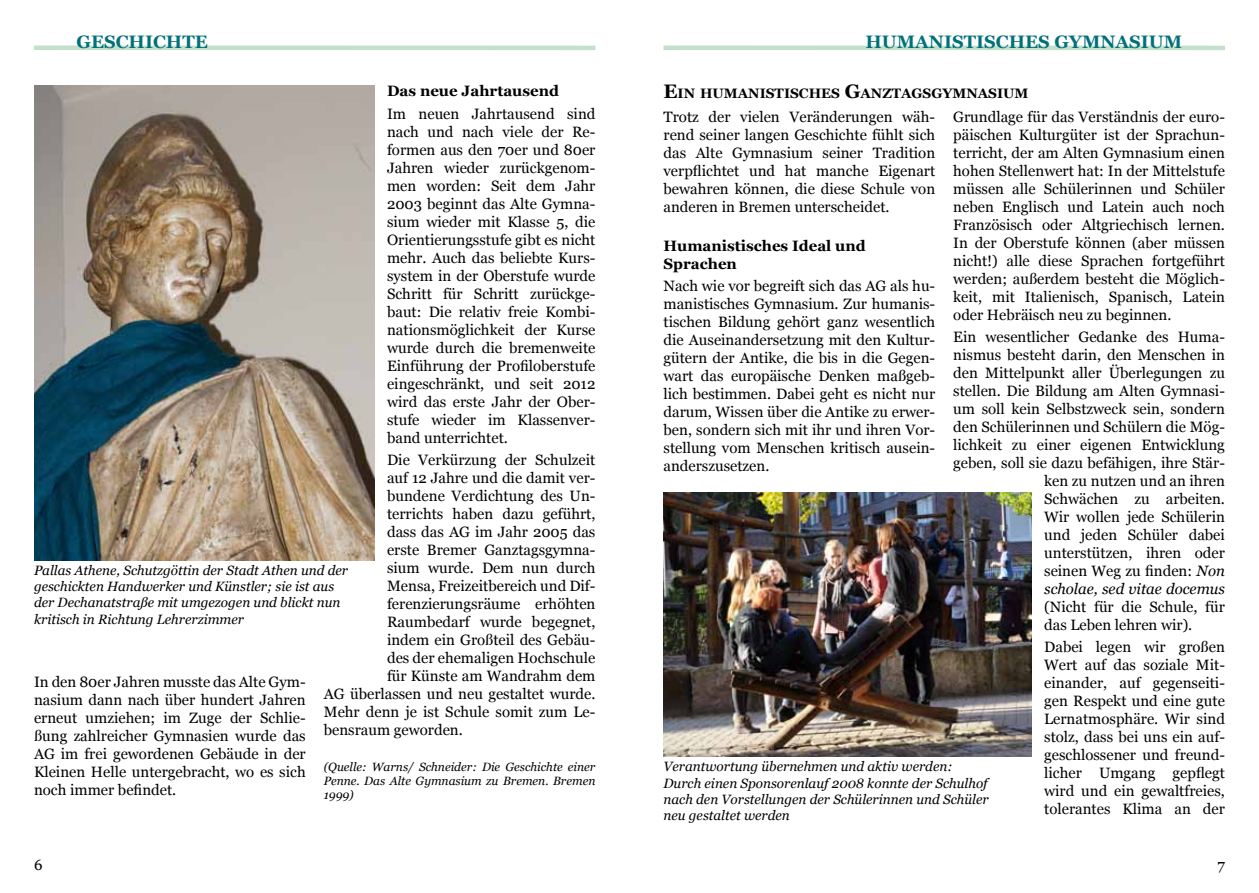
<style>
.page{position:relative;width:1259px;height:893px;background:#fff}
.page>*{position:absolute;margin:0;border:0;box-sizing:border-box;transform-origin:0 0}
.t1{font:700 18px "Georgia";color:#007079}
.t2{font:15px/18px "Georgia";color:#000;text-align:justify}
.t3{font:700 15px/18px "Georgia";color:#000}
.t4{font:700 13.65px "Georgia";color:#000}
.t5{font:italic 13.5px/16.2px "Georgia";color:#000}
.t6{font:italic 12px/14.4px "Georgia";color:#000;text-align:justify}
.s1{font-size:19.5px}
.s2{font-style:italic}
</style>
<div class="page">
<div style="left:34px;top:45px;width:561px;height:5px;background:#c3e1ca"></div>
<div style="left:663px;top:45px;width:562px;height:5px;background:#c3e1ca"></div>
<img style="left:34px;top:85px;width:340px;height:476px">
<img style="left:663px;top:493px;width:368px;height:264px">
<p class="t1" style="left:77px;top:30px;width:133px">Geschichte</p>
<p class="t3" style="left:387px;top:82px;width:173px">Das neue Jahrtausend</p>
<p class="t2" style="left:387px;top:105px;width:210px">Im neuen Jahrtausend sind nach und nach viele der Re&shy;formen aus den 70er und 80er Jahren wieder zurückgenom&shy;men worden: Seit dem Jahr 2003 beginnt das Alte Gymna&shy;sium wieder mit Klasse 5, die Orientierungsstufe gibt es nicht mehr. Auch das beliebte Kurs&shy;system in der Oberstufe wurde Schritt für Schritt zurückge&shy;baut: Die relativ freie Kombi&shy;nationsmöglichkeit der Kurse wurde durch die bremenweite Einführung der Profiloberstufe eingeschränkt, und seit 2012 wird das erste Jahr der Ober&shy;stufe wieder im Klassenver&shy;band unterrichtet.</p>
<p class="t2" style="left:387px;top:451px;width:210px">Die Verkürzung der Schulzeit</p>
<p class="t2" style="left:387px;top:469px;width:210px">auf 12 Jahre und die damit ver-</p>
<p class="t2" style="left:387px;top:487px;width:210px">bundene Verdichtung des Un-</p>
<p class="t2" style="left:387px;top:505px;width:210px">terrichts haben dazu geführt,</p>
<p class="t2" style="left:387px;top:523px;width:210px">dass das AG im Jahr 2005 das</p>
<p class="t2" style="left:387px;top:541px;width:210px">erste Bremer Ganztagsgymna-</p>
<p class="t2" style="left:387px;top:559px;width:210px">sium wurde. Dem nun durch</p>
<p class="t2" style="left:387px;top:577px;width:210px">Mensa, Freizeitbereich und Dif-</p>
<p class="t2" style="left:387px;top:595px;width:210px">ferenzierungsräume erhöhten</p>
<p class="t2" style="left:387px;top:613px;width:210px">Raumbedarf wurde begegnet,</p>
<p class="t2" style="left:387px;top:631px;width:210px">indem ein Großteil des Gebäu-</p>
<p class="t2" style="left:387px;top:649px;width:210px">des der ehemaligen Hochschule</p>
<p class="t2" style="left:387px;top:667px;width:210px">für Künste am Wandrahm dem</p>
<p class="t2" style="left:324px;top:685px;width:273px">AG überlassen und neu gestaltet wurde.</p>
<p class="t2" style="left:324px;top:703px;width:273px">Mehr denn je ist Schule somit zum Le-</p>
<p class="t2" style="left:324px;top:721px;width:141px">bensraum geworden.</p>
<p class="t6" style="left:324px;top:759px;width:273px">(Quelle: Warns/ Schneider: Die Geschichte einer Penne. Das Alte Gymnasium zu Bremen. Bremen 1999)</p>
<p class="t5" style="left:34px;top:562px;width:316px">Pallas Athene, Schutzgöttin der Stadt Athen und der geschickten Handwerker und Künstler; sie ist aus der Dechanatstraße mit umgezogen und blickt nun kritisch in Richtung Lehrerzimmer</p>
<p class="t2" style="left:34px;top:674px;width:273px">In den 80er Jahren musste das Alte Gym&shy;nasium dann nach über hundert Jahren erneut umziehen; im Zuge der Schlie&shy;ßung zahlreicher Gymnasien wurde das AG im frei gewordenen Gebäude in der Kleinen Helle untergebracht, wo es sich noch immer befindet.</p>
<p class="t2" style="left:34px;top:856px;width:10px">6</p>
<p class="t1" style="left:865px;top:30px;width:64px">humani</p>
<p class="t1" style="left:952px;top:30px;width:232px">stisches Gymnasium</p>
<p class="t4" style="left:663px;top:85px;width:366px"><span class="s1">E</span>IN HUMANISTISCHES <span class="s1">G</span>ANZTAGSGYMNASIUM</p>
<p class="t2" style="left:953px;top:108px;width:273px">Grundlage für das Verständnis der euro&shy;päischen Kulturgüter ist der Sprachun&shy;terricht, der am Alten Gymnasium einen hohen Stellenwert hat: In der Mittelstufe müssen alle Schülerinnen und Schüler neben Englisch und Latein auch noch Französisch oder Altgriechisch lernen.<br>In der Oberstufe können (aber müssen nicht!) alle diese Sprachen fortgeführt werden; außerdem besteht die Möglich&shy;keit, mit Italienisch, Spanisch, Latein oder Hebräisch neu zu beginnen.</p>
<p class="t2" style="left:953px;top:328px;width:273px;text-align:right">Ein wesentlicher Gedanke des Huma&shy;nismus besteht darin, den Menschen in den Mittelpunkt aller Überlegungen zu stellen. Die Bildung am Alten Gymnasi&shy;um soll kein Selbstzweck sein, sondern den Schülerinnen und Schülern die Mög&shy;lichkeit zu einer eigenen Entwicklung geben, soll sie dazu befähigen, ihre Stär&shy;ken zu nutzen und an ihren<br>Schwächen zu arbeiten.<br>Wir wollen jede Schülerin<br>und jeden Schüler dabei unterstützen, ihren oder<br>seinen Weg zu finden: <span class="s2">Non<br>scholae, sed vitae docemus</span></p>
<p class="t2" style="left:1044px;top:598px;width:182px">(Nicht für die Schule, für das Leben lehren wir).</p>
<p class="t2" style="left:1044px;top:639px;width:182px">Dabei legen wir großen Wert auf das soziale Mit&shy;einander, auf gegenseiti&shy;gen Respekt und eine gute Lernatmosphäre. Wir sind stolz, dass bei uns ein auf&shy;geschlossener und freund&shy;licher Umgang gepflegt wird und ein gewaltfreies, tolerantes Klima an der</p>
<p class="t2" style="left:663px;top:108px;width:273px">Trotz der vielen Veränderungen wäh&shy;rend seiner langen Geschichte fühlt sich das Alte Gymnasium seiner Tradition verpflichtet und hat manche Eigenart bewahren können, die diese Schule von anderen in Bremen unterscheidet.</p>
<p class="t3" style="left:663px;top:237px;width:204px">Humanistisches Ideal und<br>Sprachen</p>
<p class="t2" style="left:663px;top:278px;width:273px">Nach wie vor begreift sich das AG als hu&shy;manistisches Gymnasium. Zur humanis&shy;tischen Bildung gehört ganz wesentlich die Auseinandersetzung mit den Kultur&shy;gütern der Antike, die bis in die Gegen&shy;wart das europäische Denken maßgeb&shy;lich bestimmen. Dabei geht es nicht nur darum, Wissen über die Antike zu erwer&shy;ben, sondern sich mit ihr und ihren Vor&shy;stellung vom Menschen kritisch ausein&shy;anderszusetzen.</p>
<p class="t5" style="left:663px;top:759px;width:327px">Verantwortung übernehmen und aktiv werden:<br>Durch einen Sponsorenlauf 2008 konnte der Schulhof nach den Vorstellungen der Schülerinnen und Schüler neu gestaltet werden</p>
<p class="t2" style="left:1217px;top:856px;width:9px">7</p>
</div>
